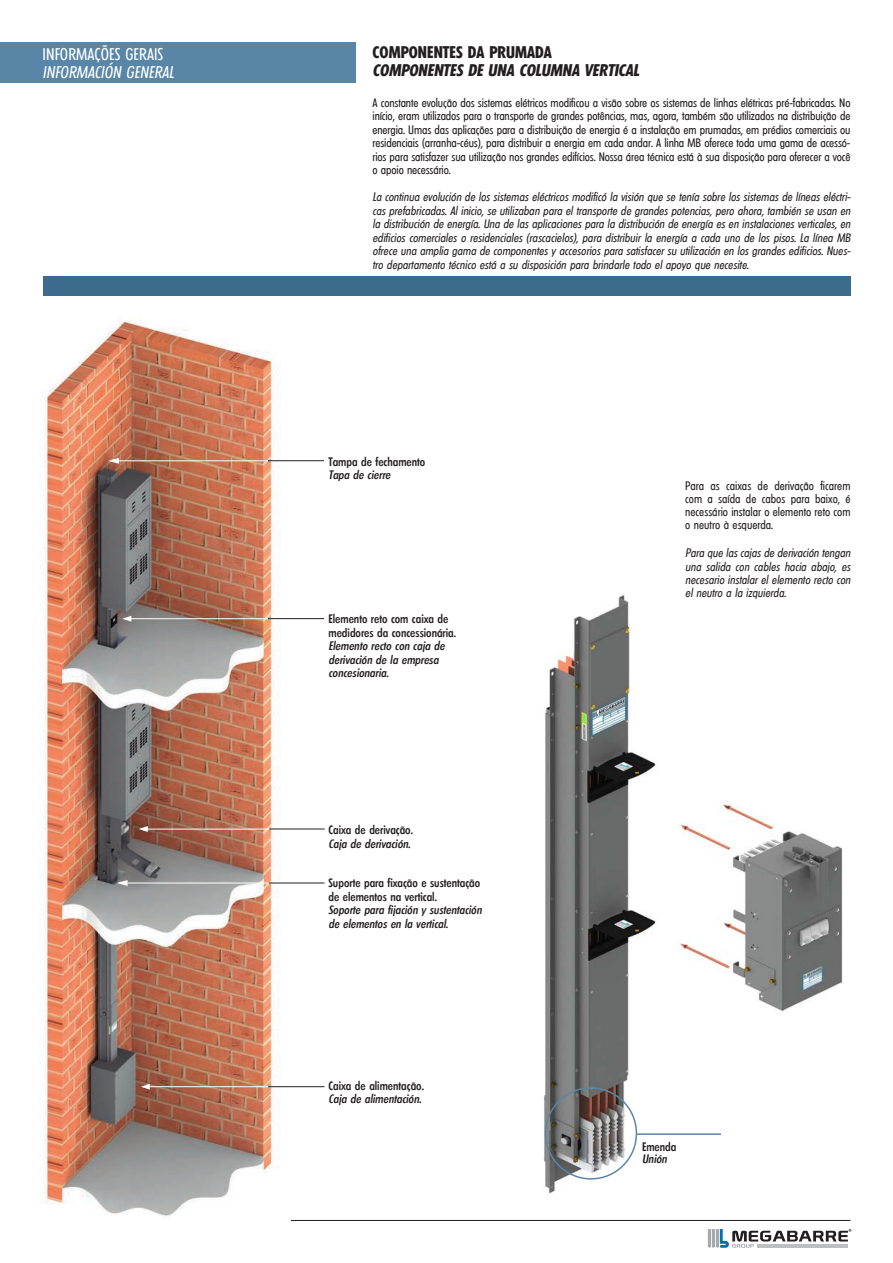
<style>
.page{position:relative;width:893px;height:1263px;background:#fff}
.page>*{position:absolute;margin:0;border:0;box-sizing:border-box;transform-origin:0 0}
.Tit_Black_Italico{font:italic 600 condensed 16.5px "Limerick";letter-spacing:.005em;color:#231f20}
.Tit_Black_Normal{font:600 condensed 16.5px "Limerick";letter-spacing:.005em;color:#231f20}
.Tit_Tarja_Italico{font:italic condensed 16.5px "Limerick";letter-spacing:.005em;color:#fff}
.Tit_Tarja_Normal{font:condensed 16.5px "Limerick";letter-spacing:.005em;color:#fff}
.Texto_Black_Italico{font:italic condensed 12px/13.5px "Limerick";color:#231f20;text-align:justify}
.Texto_black{font:condensed 12px/13.5px "Limerick";letter-spacing:-.005em;color:#231f20;text-align:justify}
.Tit_Black_Italico-2{font:500 condensed 12px/13.5px "Limerick";color:#231f20}
.Tit_Black_Italico-3{font:italic 500 condensed 12px/13.5px "Limerick";color:#231f20}
.s1{font-style:italic}
</style>
<div class="page">
<hr style="left:43px;top:1220px;width:807px;height:1px;background:#231f20">
<svg style="left:708px;top:1229px;width:143px;height:19px"></svg>
<div style="left:0;top:43px;width:356px;height:40px;background:#5986a7"></div>
<div style="left:43px;top:276px;width:807px;height:20px;background:#3c6b8b"></div>
<img style="left:543px;top:594px;width:300px;height:600px">
<div style="left:545px;top:1087px;width:92px;height:92px;border:2px solid #5986a7;border-radius:50%"></div>
<hr style="left:637px;top:1133px;width:84px;height:2px;background:#5986a7">
<img style="left:40px;top:319px;width:251px;height:902px">
<hr style="left:119px;top:460px;width:149px;height:1px;background:#fff">
<svg style="left:109px;top:457px;width:11px;height:8px"></svg>
<hr style="left:268px;top:460px;width:56px;height:1px;background:#231f20">
<hr style="left:131px;top:618px;width:137px;height:1px;background:#fff">
<svg style="left:123px;top:615px;width:9px;height:8px"></svg>
<hr style="left:268px;top:618px;width:56px;height:1px;background:#231f20">
<hr style="left:146px;top:829px;width:123px;height:1px;background:#fff">
<svg style="left:139px;top:825px;width:10px;height:8px"></svg>
<hr style="left:269px;top:829px;width:56px;height:1px;background:#231f20">
<hr style="left:149px;top:1086px;width:119px;height:1px;background:#fff">
<svg style="left:141px;top:1083px;width:9px;height:8px"></svg>
<hr style="left:268px;top:1086px;width:56px;height:1px;background:#231f20">
<hr style="left:127px;top:883px;width:142px;height:1px;background:#fff">
<svg style="left:118px;top:879px;width:10px;height:8px"></svg>
<hr style="left:269px;top:883px;width:56px;height:1px;background:#231f20">
<p class="Tit_Tarja_Normal" style="left:43px;top:45px;width:122px">INFORMAÇÕES GERAIS</p>
<p class="Tit_Tarja_Italico" style="left:43px;top:63px;width:133px">INFORMACIÓN GENERAL</p>
<p class="Tit_Black_Normal" style="left:373px;top:43px;width:181px">COMPONENTES DA PRUMADA</p>
<p class="Tit_Black_Italico" style="left:373px;top:61px;width:268px">COMPONENTES DE UNA COLUMNA VERTICAL</p>
<p class="Texto_black" style="left:373px;top:96px;width:479px">A constante evolução dos sistemas elétricos modificou a visão sobre os sistemas de linhas elétricas pré-fabricadas. No início, eram utilizados para o transporte de grandes potências, mas, agora, também são utilizados na distribuição de energia. Umas das aplicações para a distribuição de energia é a instalação em prumadas, em prédios comerciais ou residenciais (arranha-céus), para distribuir a energia em cada andar. A linha MB oferece toda uma gama de acessó&shy;rios para satisfazer sua utilização nos grandes edifícios. Nossa área técnica está à sua disposição para oferecer a você o apoio necessário.</p>
<p class="Texto_Black_Italico" style="left:373px;top:190px;width:480px">La continua evolución de los sistemas eléctricos modificó la visión que se tenía sobre los sistemas de líneas eléctri&shy;cas prefabricadas. Al inicio, se utilizaban para el transporte de grandes potencias, pero ahora, también se usan en la distribución de energía. Una de las aplicaciones para la distribución de energía es en instalaciones verticales, en edificios comerciales o residenciales (rascacielos), para distribuir la energía a cada uno de los pisos. La línea MB ofrece una amplia gama de componentes y accesorios para satisfacer su utilización en los grandes edificios. Nues&shy;tro departamento técnico está a su disposición para brindarle todo el apoyo que necesite.</p>
<p class="Tit_Black_Italico-2" style="left:328px;top:455px;width:98px">Tampa de fechamento</p>
<p class="Tit_Black_Italico-3" style="left:328px;top:468px;width:64px">Tapa de cierre</p>
<p class="Tit_Black_Italico-2" style="left:328px;top:612px;width:129px">Elemento reto com caixa de medidores da concessionária.</p>
<p class="Tit_Black_Italico-3" style="left:328px;top:639px;width:118px">Elemento recto con caja de derivación de la empresa concesionaria.</p>
<p class="Tit_Black_Italico-2" style="left:328px;top:823px;width:86px">Caixa de derivação.</p>
<p class="Tit_Black_Italico-3" style="left:328px;top:837px;width:83px">Caja de derivación.</p>
<p class="Tit_Black_Italico-2" style="left:328px;top:876px;width:153px">Suporte para fixação e sustentação de elementos na vertical.</p>
<p class="Tit_Black_Italico-3" style="left:328px;top:903px;width:155px">Soporte para fijación y sustentación de elementos en la vertical.</p>
<p class="Tit_Black_Italico-2" style="left:328px;top:1079px;width:97px">Caixa de alimentação.</p>
<p class="Tit_Black_Italico-3" style="left:328px;top:1092px;width:94px">Caja de alimentación.</p>
<p class="Texto_black" style="left:685px;top:479px;width:167px">Para as caixas de derivação ficarem com a saída de cabos para baixo, é necessário instalar o elemento reto com o neutro à esquerda.</p>
<p class="Texto_Black_Italico" style="left:685px;top:547px;width:167px">Para que las cajas de derivación tengan una salida con cables hacia abajo, es necesario instalar el elemento recto con el neutro a la izquierda.</p>
<p class="Tit_Black_Italico-2" style="left:642px;top:1141px;width:36px;line-height:12px">Emenda<br><span class="s1">Unión</span></p>
</div>
